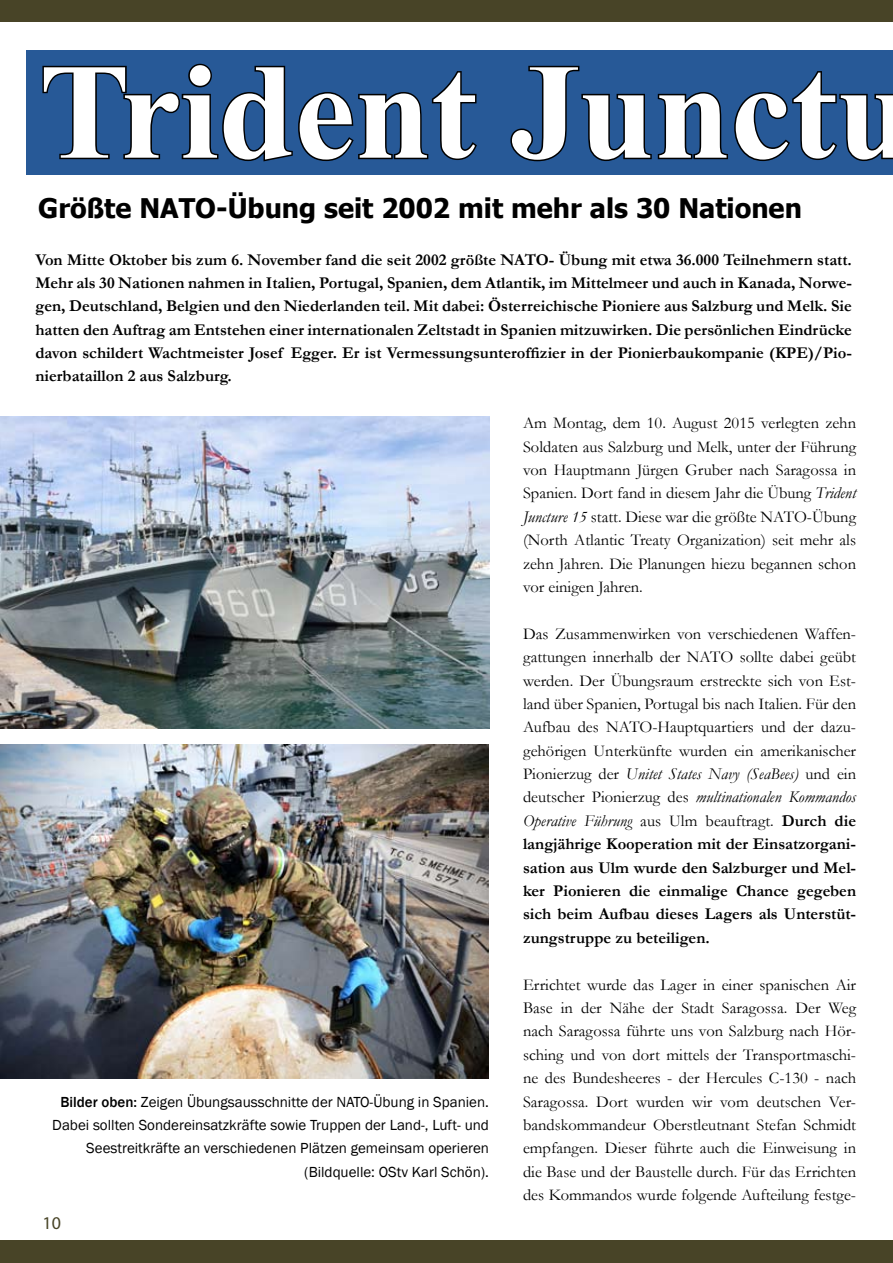
<style>
.page{position:relative;width:893px;height:1263px;background:#fff}
.page>*{position:absolute;margin:0;border:0;box-sizing:border-box;transform-origin:0 0}
.t1{font:700 136.5px "Times New Roman";color:#fff}
.t2{font:700 27px "Tahoma";color:#000}
.t3{font:16.5px/23.4px "Garamond";color:#000;text-align:justify}
.t4{font:700 16.5px/23.4px "Garamond";color:#000;text-align:justify}
.t5{font:15px/23.4px "Franklin Gothic";color:#000;text-align:right}
.s1{font-style:italic}
.s2{font-weight:700}
.s3{font-weight:500}
</style>
<div class="page">
<div style="left:0;top:0;width:893px;height:21px;background:#484427"></div>
<div style="left:0;top:1241px;width:893px;height:22px;background:#484427"></div>
<div style="left:26px;top:50px;width:867px;height:124px;background:#275997"></div>
<svg style="left:42px;top:63px;width:435px;height:99px"></svg>
<svg style="left:510px;top:65px;width:383px;height:97px"></svg>
<img style="left:0;top:417px;width:489px;height:312px">
<img style="left:0;top:744px;width:489px;height:335px">
<h1 class="t1" style="left:39px;top:18px;width:875px">Trident Junctu</h1>
<h2 class="t2" style="left:38px;top:189px;width:765px">Größte NATO-Übung seit 2002 mit mehr als 30 Nationen</h2>
<p class="t4" style="left:35px;top:248px;width:818px">Von Mitte Oktober bis zum 6. November fand die seit 2002 größte NATO- Übung mit etwa 36.000 Teilnehmern statt.<br>Mehr als 30 Nationen nahmen in Italien, Portugal, Spanien, dem Atlantik, im Mittelmeer und auch in Kanada, Norwe&shy;gen, Deutschland, Belgien und den Niederlanden teil. Mit dabei: Österreichische Pioniere aus Salzburg und Melk. Sie hatten den Auftrag am Entstehen einer internationalen Zeltstadt in Spanien mitzuwirken. Die persönlichen Eindrücke davon schildert Wachtmeister Josef Egger. Er ist Vermessungsunteroffizier in der Pionierbaukompanie (KPE)/Pio&shy;nierbataillon 2 aus Salzburg.</p>
<p class="t3" style="left:523px;top:411px;width:335px">Am Montag, dem 10. August 2015 verlegten zehn Soldaten aus Salzburg und Melk, unter der Führung von Hauptmann Jürgen Gruber nach Saragossa in Spanien. Dort fand in diesem Jahr die Übung <span class="s1">Trident Juncture 15</span> statt. Diese war die größte NATO-Übung (North Atlantic Treaty Organization) seit mehr als zehn Jahren. Die Planungen hiezu begannen schon vor einigen Jahren.</p>
<p class="t3" style="left:523px;top:621px;width:335px">Das Zusammenwirken von verschiedenen Waffen&shy;gattungen innerhalb der NATO sollte dabei geübt werden. Der Übungsraum erstreckte sich von Est&shy;land über Spanien, Portugal bis nach Italien. Für den Aufbau des NATO-Hauptquartiers und der dazu&shy;gehörigen Unterkünfte wurden ein amerikanischer Pionierzug der <span class="s1">Unitet States Navy (SeaBees)</span> und ein deutscher Pionierzug des <span class="s1">multinationalen Kommandos Operative Führung</span> aus Ulm beauftragt. <span class="s2">Durch die langjährige Kooperation mit der Einsatzorgani&shy;sation aus Ulm wurde den Salzburger und Mel&shy;ker Pionieren die einmalige Chance gegeben sich beim Aufbau dieses Lagers als Unterstüt&shy;zungstruppe zu beteiligen.</span></p>
<p class="t3" style="left:523px;top:972px;width:335px">Errichtet wurde das Lager in einer spanischen Air Base in der Nähe der Stadt Saragossa. Der Weg nach Saragossa führte uns von Salzburg nach Hör&shy;sching und von dort mittels der Transportmaschi&shy;ne des Bundesheeres - der Hercules C-130 - nach Saragossa. Dort wurden wir vom deutschen Ver&shy;bandskommandeur Oberstleutnant Stefan Schmidt empfangen. Dieser führte auch die Einweisung in die Base und der Baustelle durch. Für das Errichten des Kommandos wurde folgende Aufteilung festge-</p>
<p class="t5" style="left:52px;top:1090px;width:438px"><span class="s3">Bilder oben:</span> Zeigen Übungsausschnitte der NATO-Übung in Spanien.<br>Dabei sollten Sondereinsatzkräfte sowie Truppen der Land-, Luft- und Seestreitkräfte an verschiedenen Plätzen gemeinsam operieren (Bildquelle: OStv Karl Schön).</p>
</div>
